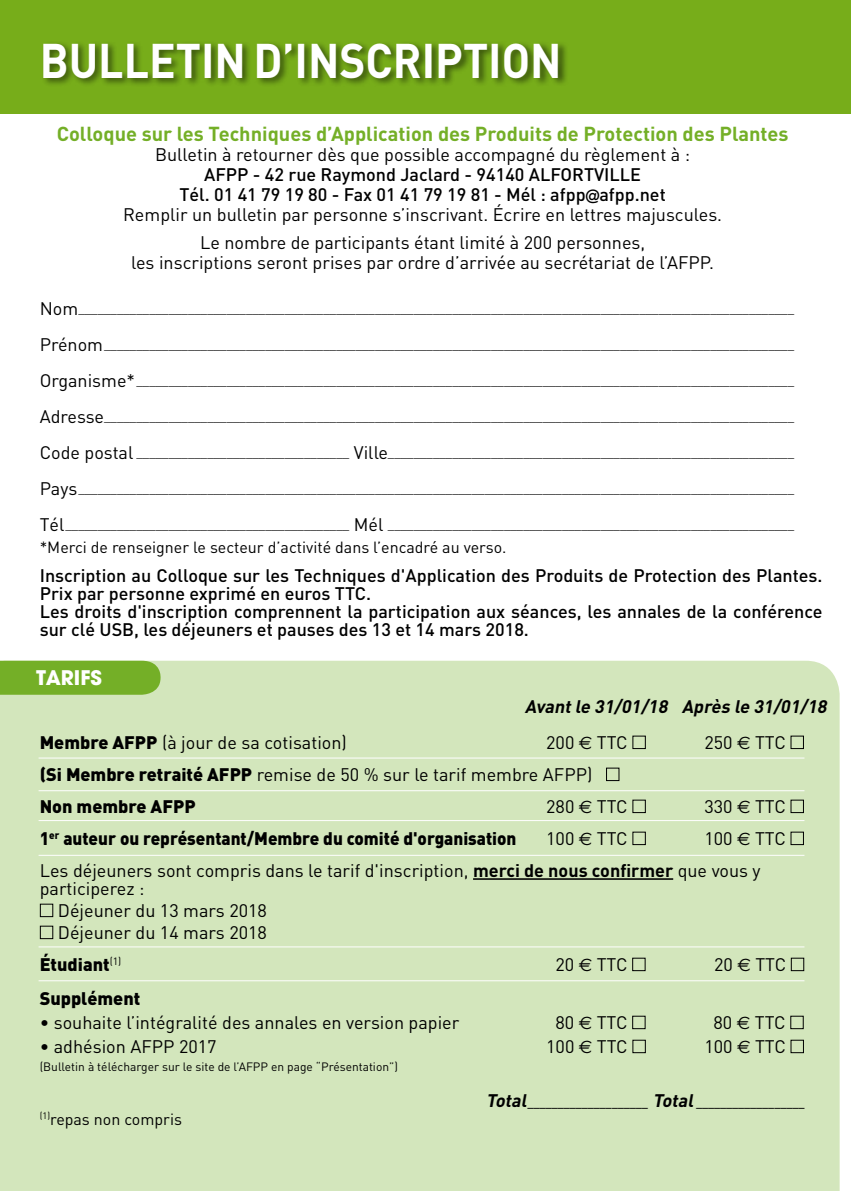
<style>
.page{position:relative;width:851px;height:1191px;background:#fff}
.page>*{position:absolute;margin:0;border:0;box-sizing:border-box;transform-origin:0 0}
.t1{font:700 48px "DIN";color:#fff;scale:.92 1}
.t2{font:700 20px "DIN";color:#74af27}
.t3{font:700 20px "Avant Garde";color:#fff}
.t4{font:18px/22px "DIN";color:#000}
.t5{font:500 18px/18px "DIN";color:#000;text-align:center}
.t6{font:900 18px/32px "DIN";color:#000}
.t7{font:900 18px "DIN";color:#000;scale:.95 1}
.t8{font:italic 700 18px "DIN";color:#000}
.t9{font:16px "DIN";color:#000}
.t10{font:12px "DIN";color:#000}
.t11{font:italic 700 10px "DIN";color:#000}
.s1{font-family:"Avant Garde"}
.s2{font-weight:400}
.s3{font-size:18px}
.s4{font-weight:900}
.s5{font-family:"Euro Sans"}
.s6{font-weight:700}
</style>
<div class="page">
<div style="left:0;top:0;width:850px;height:113px;background:#77ad1a"></div>
<div style="left:42px;top:41px;width:526px;height:46px;background:#000;opacity:.5"></div>
<div style="left:0;top:660px;width:839px;height:531px;background:#d3e6bc"></div>
<hr style="left:473px;top:878px;width:200px;height:1px;background:#000">
<div style="left:606px;top:767px;width:13px;height:14px;border:1px solid #000"></div>
<div style="left:632px;top:799px;width:13px;height:14px;border:1px solid #000"></div>
<div style="left:632px;top:831px;width:13px;height:14px;border:1px solid #000"></div>
<div style="left:40px;top:903px;width:13px;height:14px;border:1px solid #000"></div>
<div style="left:40px;top:925px;width:13px;height:14px;border:1px solid #000"></div>
<div style="left:632px;top:957px;width:13px;height:14px;border:1px solid #000"></div>
<div style="left:790px;top:957px;width:14px;height:14px;border:1px solid #000"></div>
<div style="left:632px;top:1015px;width:13px;height:14px;border:1px solid #000"></div>
<div style="left:790px;top:1015px;width:13px;height:14px;border:1px solid #000"></div>
<div style="left:632px;top:1039px;width:13px;height:14px;border:1px solid #000"></div>
<div style="left:790px;top:1039px;width:13px;height:14px;border:1px solid #000"></div>
<div style="left:0;top:660px;width:162px;height:34px;background:#74af27"></div>
<hr style="left:39px;top:820px;width:765px;height:1px;background:#fff">
<hr style="left:39px;top:855px;width:765px;height:1px;background:#fff">
<hr style="left:39px;top:946px;width:765px;height:1px;background:#fff">
<hr style="left:39px;top:980px;width:765px;height:1px;background:#fff">
<hr style="left:39px;top:757px;width:765px;height:1px;background:#fff">
<hr style="left:39px;top:790px;width:765px;height:1px;background:#fff">
<h1 class="t1" style="left:40px;top:29px;width:568px">BULLETIN D’INSCRIPTION</h1>
<h2 class="t2" style="left:57px;top:121px;width:733px">Colloque sur les Techniques d’Application des Produits de Protection des Plantes</h2>
<h3 class="t4" style="left:155px;top:144px;width:536px">Bulletin à retourner dès que possible accompagné du règlement à :</h3>
<h3 class="t5" style="left:123px;top:164px;width:600px;line-height:20px">AFPP - 42 rue Raymond Jaclard - 94140 ALFORTVILLE<br>Tél. 01 41 79 19 80 - Fax 01 41 79 19 81 - Mél : afpp<span class="s1">@</span>afpp.net<br><span class="s2">Remplir un bulletin par personne s’inscrivant. Écrire en lettres majuscules.</span></h3>
<h3 class="t4" style="left:131px;top:233px;width:584px;line-height:20px;text-align:center">Le nombre de participants étant limité à 200 personnes,<br>les inscriptions seront prises par ordre d’arrivée au secrétariat de l’AFPP.</h3>
<p class="t10" style="left:40px;top:301px;width:755px"><span class="s3">Nom</span>_______________________________________________________________________________________________________________</p>
<p class="t10" style="left:40px;top:337px;width:755px"><span class="s3">Prénom</span>___________________________________________________________________________________________________________</p>
<p class="t10" style="left:40px;top:373px;width:755px"><span class="s3">Organisme*</span>______________________________________________________________________________________________________</p>
<p class="t10" style="left:40px;top:409px;width:755px"><span class="s3">Adresse</span>___________________________________________________________________________________________________________</p>
<p class="t10" style="left:40px;top:445px;width:755px"><span class="s3">Code postal</span> _________________________________ <span class="s3">Ville</span>_______________________________________________________________</p>
<p class="t10" style="left:40px;top:481px;width:755px"><span class="s3">Pays</span>_______________________________________________________________________________________________________________</p>
<p class="t10" style="left:40px;top:517px;width:755px"><span class="s3">Tél</span>____________________________________________ <span class="s3">Mél</span> _______________________________________________________________</p>
<h3 class="t9" style="left:40px;top:537px;width:468px">*Merci de renseigner le secteur d’activité dans l’encadré au verso.</h3>
<p class="t5" style="left:40px;top:566px;width:784px;text-align:left">Inscription au Colloque sur les Techniques d'Application des Produits de Protection des Plantes.<br>Prix par personne exprimé en euros TTC.<br>Les droits d'inscription comprennent la participation aux séances, les annales de la conférence sur clé USB, les déjeuners et pauses des 13 et 14 mars 2018.</p>
<h2 class="t3" style="left:36px;top:665px;width:67px">TARIFS</h2>
<h3 class="t8" style="left:524px;top:694px;width:307px">Avantle 31/01/18 Après le 31/01/18</h3>
<h3 class="t4" style="left:40px;top:730px;width:309px"><span class="s4">Membre AFPP</span> (à jour de sa cotisation)</h3>
<h3 class="t4" style="left:546px;top:730px;width:83px">200 <span class="s5">€</span> TTC</h3>
<h3 class="t4" style="left:704px;top:730px;width:83px">250 <span class="s5">€</span> TTC</h3>
<h3 class="t6" style="left:40px;top:757px;width:554px">(Si Membre retraité AFPP <span class="s2">remise de 50 % sur le tarif membre AFPP)<br></span>Non membre AFPP</h3>
<h3 class="t4" style="left:546px;top:794px;width:83px">280 <span class="s5">€</span> TTC</h3>
<h3 class="t4" style="left:704px;top:794px;width:83px">330 <span class="s5">€</span> TTC</h3>
<h3 class="t7" style="left:40px;top:826px;width:503px">1<sup>er</sup> auteur ou représentant/Membre du comité d'organisation</h3>
<h3 class="t4" style="left:546px;top:826px;width:83px">100 <span class="s5">€</span> TTC</h3>
<h3 class="t4" style="left:40px;top:821px;width:747px;line-height:32px;text-indent:664px">100 <span class="s5">€</span> TTC<br>Les déjeuners sont compris dans le tarif d'inscription, <span class="s6">merci de nous confirmer</span> que vous y</h3>
<h3 class="t4" style="left:58px;top:876px;width:210px;text-indent:-18px">participerez :<br>Déjeuner du 13 mars 2018<br>Déjeuner du 14 mars 2018</h3>
<h3 class="t6" style="left:40px;top:947px;width:83px">Étudiant<sup>(1)</sup></h3>
<h3 class="t4" style="left:555px;top:952px;width:74px">20 <span class="s5">€</span> TTC</h3>
<h3 class="t4" style="left:714px;top:952px;width:74px">20 <span class="s5">€</span> TTC</h3>
<h3 class="t6" style="left:40px;top:981px;width:102px">Supplément</h3>
<h3 class="t4" style="left:40px;top:1010px;width:421px">• souhaite l’intégralité des annales en version papier</h3>
<h3 class="t4" style="left:555px;top:1010px;width:74px">80 <span class="s5">€</span> TTC</h3>
<h3 class="t4" style="left:713px;top:1010px;width:74px">80 <span class="s5">€</span> TTC</h3>
<h3 class="t4" style="left:40px;top:1034px;width:178px">• adhésion AFPP 2017</h3>
<h3 class="t4" style="left:546px;top:1034px;width:83px">100 <span class="s5">€</span> TTC</h3>
<h3 class="t4" style="left:704px;top:1034px;width:83px">100 <span class="s5">€</span> TTC</h3>
<p class="t10" style="left:40px;top:1058px;width:359px">(Bulletin à télécharger sur le site de l’AFPP en page “Présentation”)</p>
<p class="t11" style="left:486px;top:1096px;width:320px"><span class="s3">Total</span>____________________ <span class="s3">Total</span>__________________</p>
<h3 class="t9" style="left:40px;top:1109px;width:144px"><sup>(1)</sup>repas non compris</h3>
</div>
